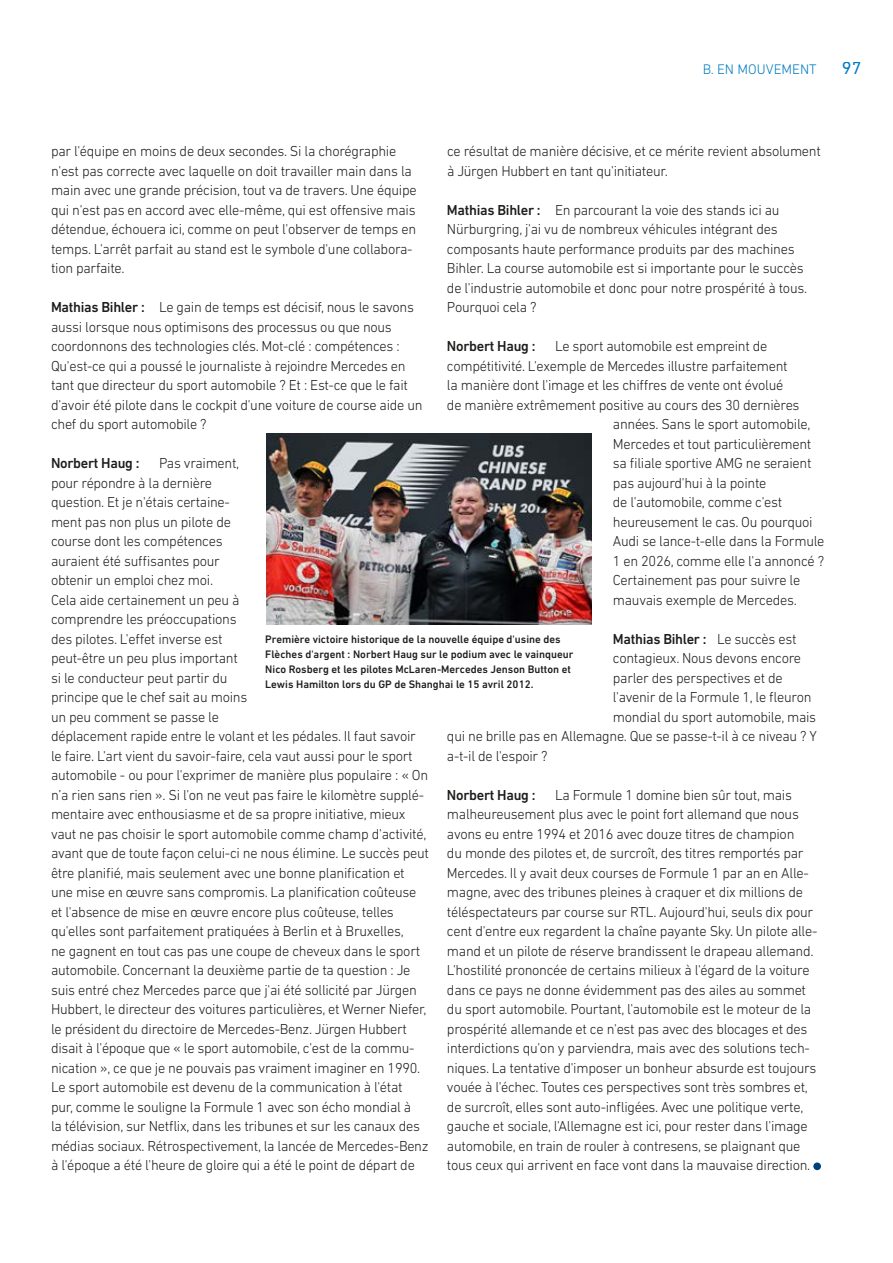
<style>
.page{position:relative;width:893px;height:1263px;background:#fff}
.page>*{position:absolute;margin:0;border:0;box-sizing:border-box;transform-origin:0 0}
.t1{font:18px "DIN Next LT Pro";color:#007bc2}
.t2{font:300 14.7px/19.5px "DIN Next LT Pro";letter-spacing:-.02em;color:#1d1d1b}
.t3{font:500 14.7px "DIN Next LT Pro";letter-spacing:-.02em;color:#1d1d1b}
.t4{font:300 14.1px "DIN Next LT Pro";color:#007bc2}
.t5{font:500 11.1px/15px "DIN Next LT Pro";color:#1d1d1b}
.s1{font-weight:500}
.s2{font-weight:300}
</style>
<div class="page">
<div style="left:813px;top:1162px;width:8px;height:8px;background:#004177;border-radius:50%"></div>
<img style="left:266px;top:434px;width:326px;height:190px">
<p class="t4" style="left:702px;top:61px;width:116px">B. en mouvement</p>
<p class="t1" style="left:842px;top:58px;width:21px">97</p>
<p class="t2" style="left:51px;top:141px;width:367px">par l'équipe en moins de deux secondes. Si la chorégraphie n'est pas correcte avec laquelle on doit travailler main dans la main avec une grande précision, tout va de travers. Une équipe qui n'est pas en accord avec elle-même, qui est offensive mais détendue, échouera ici, comme on peut l'observer de temps en temps. L'arrêt parfait au stand est le symbole d'une collabora&shy;tion parfaite.</p>
<p class="t2" style="left:51px;top:297px;width:373px"><span class="s1">Mathias Bihler :</span> Le gain de temps est décisif, nous le savons aussi lorsque nous optimisons des processus ou que nous coordonnons des technologies clés. Mot-clé : compétences :<br>Qu'est-ce qui a poussé le journaliste à rejoindre Mercedes en tant que directeur du sport automobile ? Et : Est-ce que le fait d'avoir été pilote dans le cockpit d'une voiture de course aide un chef du sport automobile ?</p>
<p class="t3" style="left:51px;top:455px;width:90px">Norbert Haug :</p>
<p class="t2" style="left:447px;top:141px;width:375px">ce résultat de manière décisive, et ce mérite revient absolument à Jürgen Hubbert en tant qu'initiateur.</p>
<p class="t2" style="left:447px;top:200px;width:362px"><span class="s1">Mathias Bihler :</span> En parcourant la voie des stands ici au Nürburgring, j'ai vu de nombreux véhicules intégrant des composants haute performance produits par des machines Bihler. La course automobile est si importante pour le succès de l'industrie automobile et donc pour notre prospérité à tous.<br>Pourquoi cela ?</p>
<p class="t3" style="left:447px;top:337px;width:90px">Norbert Haug :</p>
<p class="t2" style="left:555px;top:336px;width:214px">Le sport automobile est empreint de</p>
<p class="t2" style="left:447px;top:356px;width:342px">compétitivité. L'exemple de Mercedes illustre parfaitement</p>
<p class="t2" style="left:447px;top:375px;width:338px">la manière dont l'image et les chiffres de vente ont évolué</p>
<p class="t2" style="left:447px;top:395px;width:354px">de manière extrêmement positive au cours des 30 dernières</p>
<p class="t2" style="left:613px;top:414px;width:199px">années. Sans le sport automobile,</p>
<p class="t2" style="left:613px;top:434px;width:200px">Mercedes et tout particulièrement</p>
<p class="t2" style="left:613px;top:453px;width:200px">sa filiale sportive AMG ne seraient</p>
<p class="t2" style="left:613px;top:473px;width:155px">pas aujourd'hui à la pointe</p>
<p class="t2" style="left:613px;top:492px;width:171px">de l'automobile, comme c'est</p>
<p class="t2" style="left:613px;top:512px;width:201px">heureusement le cas. Ou pourquoi</p>
<p class="t2" style="left:613px;top:531px;width:213px">Audi se lance-t-elle dans la Formule</p>
<p class="t2" style="left:613px;top:551px;width:213px">1 en 2026, comme elle l'a annoncé ?</p>
<p class="t2" style="left:613px;top:570px;width:189px">Certainement pas pour suivre le</p>
<p class="t2" style="left:613px;top:590px;width:185px">mauvais exemple de Mercedes.</p>
<p class="t3" style="left:613px;top:630px;width:185px">Mathias Bihler : <span class="s2">Le succès est</span></p>
<p class="t2" style="left:613px;top:648px;width:190px">contagieux. Nous devons encore</p>
<p class="t2" style="left:613px;top:668px;width:171px">parler des perspectives et de</p>
<p class="t2" style="left:613px;top:687px;width:200px">l'avenir de la Formule 1, le fleuron</p>
<p class="t2" style="left:613px;top:707px;width:205px">mondial du sport automobile, mais</p>
<p class="t2" style="left:447px;top:726px;width:371px">qui ne brille pas en Allemagne. Que se passe-t-il à ce niveau ? Y</p>
<p class="t2" style="left:447px;top:746px;width:102px">a-t-il de l'espoir ?</p>
<p class="t3" style="left:447px;top:786px;width:90px">Norbert Haug :</p>
<p class="t2" style="left:51px;top:453px;width:379px;text-indent:108px">Pas vraiment,<br>pour répondre à la dernière<br>question. Et je n'étais certaine-<br>ment pas non plus un pilote de<br>course dont les compétences<br>auraient été suffisantes pour<br>obtenir un emploi chez moi.<br>Cela aide certainement un peu à<br>comprendre les préoccupations<br>des pilotes. L'effet inverse est<br>peut-être un peu plus important<br>si le conducteur peut partir du<br>principe que le chef sait au moins<br>un peu comment se passe le<br>déplacement rapide entre le volant et les pédales. Il faut savoir le faire. L'art vient du savoir-faire, cela vaut aussi pour le sport automobile - ou pour l'exprimer de manière plus populaire : « On n’a rien sans rien ». Si l'on ne veut pas faire le kilomètre supplé&shy;mentaire avec enthousiasme et de sa propre initiative, mieux vaut ne pas choisir le sport automobile comme champ d'activité, avant que de toute façon celui-ci ne nous élimine. Le succès peut être planifié, mais seulement avec une bonne planification et une mise en œuvre sans compromis. La planification coûteuse et l'absence de mise en œuvre encore plus coûteuse, telles qu'elles sont parfaitement pratiquées à Berlin et à Bruxelles,<br>ne gagnent en tout cas pas une coupe de cheveux dans le sport automobile. Concernant la deuxième partie de ta question : Je suis entré chez Mercedes parce que j'ai été sollicité par Jürgen Hubbert, le directeur des voitures particulières, et Werner Niefer, le président du directoire de Mercedes-Benz. Jürgen Hubbert disait à l'époque que « le sport automobile, c'est de la commu&shy;nication », ce que je ne pouvais pas vraiment imaginer en 1990.<br>Le sport automobile est devenu de la communication à l'état<br>pur, comme le souligne la Formule 1 avec son écho mondial à<br>la télévision, sur Netflix, dans les tribunes et sur les canaux des médias sociaux. Rétrospectivement, la lancée de Mercedes-Benz à l'époque a été l'heure de gloire qui a été le point de départ de</p>
<p class="t5" style="left:265px;top:632px;width:310px">Première victoire historique de la nouvelle équipe d'usine des Flèches d'argent : Norbert Haug sur le podium avec le vainqueur Nico Rosberg et les pilotes McLaren-Mercedes Jenson Button et Lewis Hamilton lors du GP de Shanghai le 15 avril 2012.</p>
<p class="t2" style="left:447px;top:785px;width:372px;text-indent:108px">La Formule 1 domine bien sûr tout, mais malheureusement plus avec le point fort allemand que nous avons eu entre 1994 et 2016 avec douze titres de champion<br>du monde des pilotes et, de surcroît, des titres remportés par Mercedes. Il y avait deux courses de Formule 1 par an en Alle&shy;magne, avec des tribunes pleines à craquer et dix millions de téléspectateurs par course sur RTL. Aujourd'hui, seuls dix pour cent d'entre eux regardent la chaîne payante Sky. Un pilote alle&shy;mand et un pilote de réserve brandissent le drapeau allemand.<br>L'hostilité prononcée de certains milieux à l'égard de la voiture dans ce pays ne donne évidemment pas des ailes au sommet du sport automobile. Pourtant, l'automobile est le moteur de la prospérité allemande et ce n'est pas avec des blocages et des interdictions qu'on y parviendra, mais avec des solutions tech&shy;niques. La tentative d'imposer un bonheur absurde est toujours vouée à l'échec. Toutes ces perspectives sont très sombres et, de surcroît, elles sont auto-infligées. Avec une politique verte, gauche et sociale, l'Allemagne est ici, pour rester dans l'image automobile, en train de rouler à contresens, se plaignant que tous ceux qui arrivent en face vont dans la mauvaise direction.</p>
</div>
